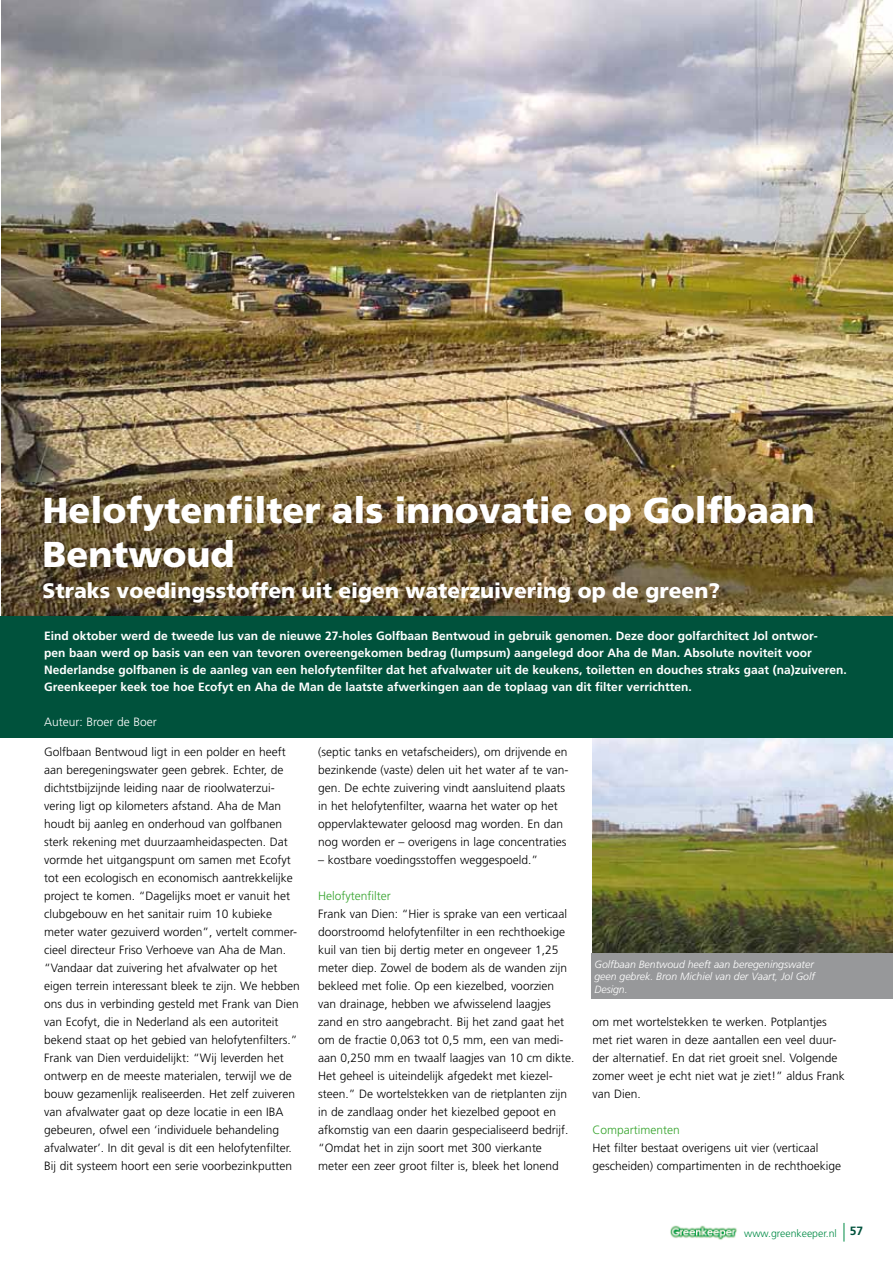
<style>
.page{position:relative;width:893px;height:1263px;background:#fff}
.page>*{position:absolute;margin:0;border:0;box-sizing:border-box;transform-origin:0 0}
.t1{font:900 36px/43.2px "Frutiger";color:#fff}
.t2{font:900 21px "Frutiger";color:#fff}
.t3{font:300 12px/18px "Frutiger";color:#000}
.t4{font:700 12px/17.2px "Frutiger";color:#fff}
.t5{font:300 12px "Frutiger";color:#35a32c}
.t6{font:300 12px "Frutiger";color:#fff}
.t7{font:italic 300 10.5px/12.6px "Frutiger";color:#fff;text-align:justify}
.t8{font:300 10.5px "Frutiger";color:#008b45}
.s1{font-weight:700;font-size:12px;color:#00523c}
</style>
<div class="page">
<svg style="left:844px;top:1223px;width:1px;height:18px"></svg>
<img style="left:670px;top:1225px;width:67px;height:15px">
<img style="left:1px;top:0;width:892px;height:617px">
<img style="left:592px;top:738px;width:301px;height:215px">
<div style="left:0;top:617px;width:893px;height:121px;background:#00523c"></div>
<div style="left:591px;top:953px;width:302px;height:46px;background:#97989a"></div>
<h1 class="t1" style="left:43px;top:489px;width:774px">Helofytenfilter als innovatie op Golfbaan<br>Bentwoud</h1>
<h2 class="t2" style="left:43px;top:578px;width:679px">Straks voedingsstoffen uit eigen waterzuivering op de green?</h2>
<p class="t4" style="left:44px;top:627px;width:804px">Eind oktober werd de tweede lus van de nieuwe 27-holes Golfbaan Bentwoud in gebruik genomen. Deze door golfarchitect Jol ontwor-<br>pen baan werd op basis van een van tevoren overeengekomen bedrag (lumpsum) aangelegd door Aha de Man. Absolute noviteit voor Nederlandse golfbanen is de aanleg van een helofytenfilter dat het afvalwater uit de keukens, toiletten en douches straks gaat (na)zuiveren.<br>Greenkeeper keek toe hoe Ecofyt en Aha de Man de laatste afwerkingen aan de toplaag van dit filter verrichtten.</p>
<p class="t6" style="left:44px;top:715px;width:114px">Auteur: Broer de Boer</p>
<p class="t3" style="left:44px;top:743px;width:257px">Golfbaan Bentwoud ligt in een polder en heeft aan beregeningswater geen gebrek. Echter, de dichtstbijzijnde leiding naar de rioolwaterzui&shy;vering ligt op kilometers afstand. Aha de Man houdt bij aanleg en onderhoud van golfbanen sterk rekening met duurzaamheidaspecten. Dat vormde het uitgangspunt om samen met Ecofyt tot een ecologisch en economisch aantrekkelijke project te komen. “Dagelijks moet er vanuit het clubgebouw en het sanitair ruim 10 kubieke meter water gezuiverd worden”, vertelt commer&shy;cieel directeur Friso Verhoeve van Aha de Man. “Vandaar dat zuivering het afvalwater op het eigen terrein interessant bleek te zijn. We hebben ons dus in verbinding gesteld met Frank van Dien van Ecofyt, die in Nederland als een autoriteit bekend staat op het gebied van helofytenfilters.” Frank van Dien verduidelijkt: “Wij leverden het ontwerp en de meeste materialen, terwijl we de bouw gezamenlijk realiseerden. Het zelf zuiveren van afvalwater gaat op deze locatie in een IBA gebeuren, ofwel een ‘individuele behandeling afvalwater’. In dit geval is dit een helofytenfilter.<br>Bij dit systeem hoort een serie voorbezinkputten</p>
<p class="t3" style="left:318px;top:743px;width:252px">(septic tanks en vetafscheiders), om drijvende en bezinkende (vaste) delen uit het water af te van&shy;gen. De echte zuivering vindt aansluitend plaats in het helofytenfilter, waarna het water op het oppervlaktewater geloosd mag worden. En dan nog worden er – overigens in lage concentraties</p>
<p class="t3" style="left:318px;top:851px;width:221px">– kostbare voedingsstoffen weggespoeld.”</p>
<p class="t5" style="left:318px;top:889px;width:74px">Helofytenfilter</p>
<p class="t3" style="left:318px;top:905px;width:258px">Frank van Dien: “Hier is sprake van een verticaal doorstroomd helofytenfilter in een rechthoekige kuil van tien bij dertig meter en ongeveer 1,25 meter diep. Zowel de bodem als de wanden zijn bekleed met folie. Op een kiezelbed, voorzien van drainage, hebben we afwisselend laagjes zand en stro aangebracht. Bij het zand gaat het om de fractie 0,063 tot 0,5 mm, een van medi&shy;aan 0,250 mm en twaalf laagjes van 10 cm dikte.<br>Het geheel is uiteindelijk afgedekt met kiezel&shy;steen.” De wortelstekken van de rietplanten zijn in de zandlaag onder het kiezelbed gepoot en afkomstig van een daarin gespecialiseerd bedrijf. “Omdat het in zijn soort met 300 vierkante meter een zeer groot filter is, bleek het lonend</p>
<p class="t7" style="left:594px;top:957px;width:222px">Golfbaan Bentwoud heeft aan beregeningswater geen gebrek. Bron Michiel van der Vaart, Jol Golf Design.</p>
<p class="t3" style="left:592px;top:1013px;width:254px">om met wortelstekken te werken. Potplantjes met riet waren in deze aantallen een veel duur&shy;der alternatief. En dat riet groeit snel. Volgende zomer weet je echt niet wat je ziet!” aldus Frank van Dien.</p>
<p class="t5" style="left:592px;top:1123px;width:89px">Compartimenten</p>
<p class="t3" style="left:592px;top:1139px;width:250px">Het filter bestaat overigens uit vier (verticaal gescheiden) compartimenten in de rechthoekige</p>
<p class="t8" style="left:744px;top:1227px;width:121px">www.greenkeeper.nl <span class="s1">57</span></p>
</div>
